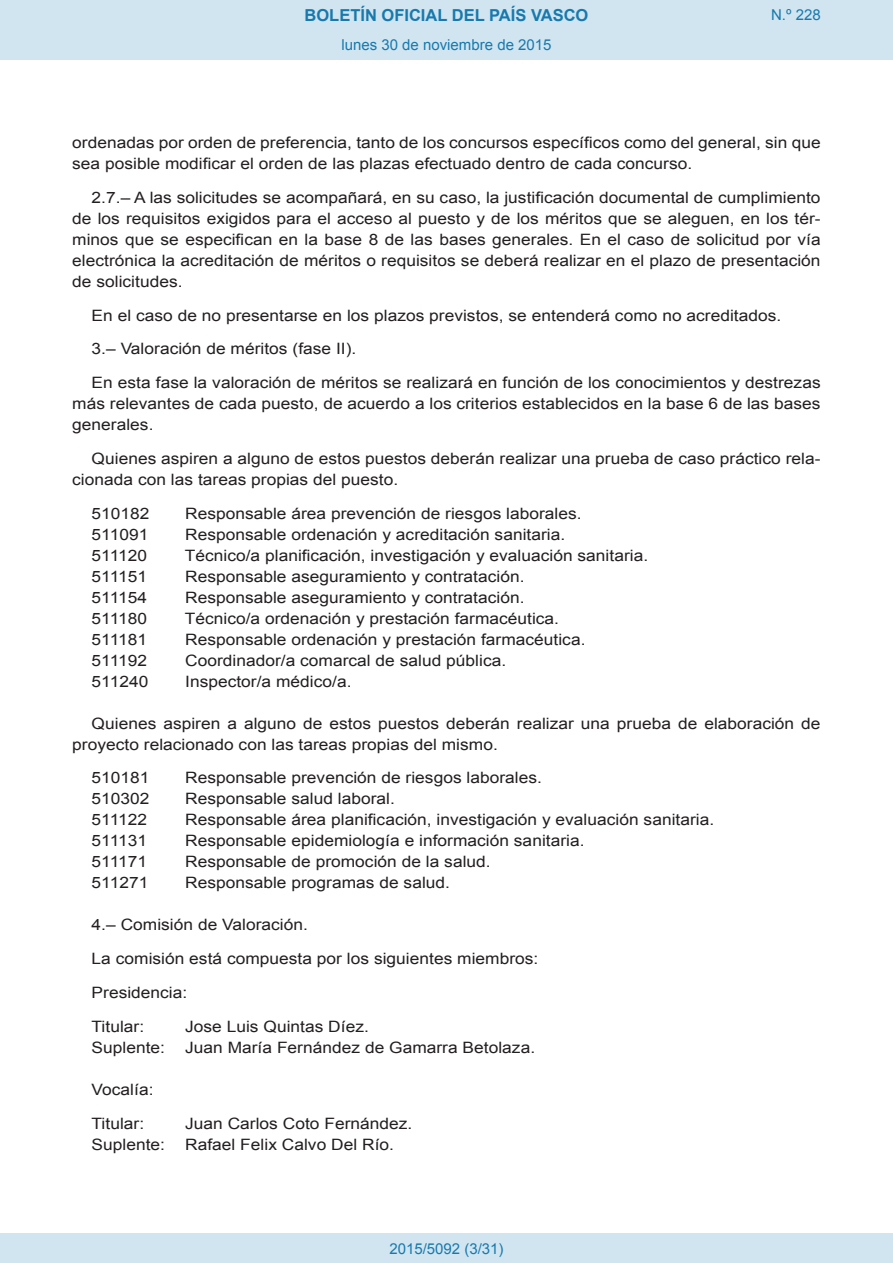
<style>
.page{position:relative;width:893px;height:1263px;background:#fff}
.page>*{position:absolute;margin:0;border:0;box-sizing:border-box;transform-origin:0 0}
.t1{font:700 16.5px "Arial";color:#1879ad}
.BOPVDetalle{font:15.6px/21px "Arial";color:#231f20;scale:1.11 1}
.BOPVLista{font:15.6px "Arial";color:#231f20;scale:1.11 1}
.Paginacion_Centro{font:15px "Arial";color:#1879ad}
</style>
<div class="page">
<div style="left:0;top:0;width:893px;height:60px;background:#d0e5f0"></div>
<div style="left:0;top:1233px;width:893px;height:30px;background:#d0e5f0"></div>
<p class="t1" style="left:305px;top:4px;width:285px">BOLETÍN OFICIAL DEL PAÍS VASCO</p>
<p class="Paginacion_Centro" style="left:341px;top:35px;width:212px">lunes 30 de noviembre de 2015</p>
<p class="Paginacion_Centro" style="left:771px;top:5px;width:51px">N.º 228</p>
<p class="BOPVDetalle" style="left:72px;top:132px;width:676px">ordenadas por orden de preferencia, tanto de los concursos específicos como del general, sin que sea posible modificar el orden de las plazas efectuado dentro de cada concurso.</p>
<p class="BOPVDetalle" style="left:72px;top:187px;width:676px;text-align:justify;text-indent:19px">2.7.– A las solicitudes se acompañará, en su caso, la justificación documental de cumplimiento de los requisitos exigidos para el acceso al puesto y de los méritos que se aleguen, en los tér&shy;minos que se especifican en la base 8 de las bases generales. En el caso de solicitud por vía electrónica la acreditación de méritos o requisitos se deberá realizar en el plazo de presentación de solicitudes.</p>
<p class="BOPVDetalle" style="left:92px;top:305px;width:623px">En el caso de no presentarse en los plazos previstos, se entenderá como no acreditados.</p>
<p class="BOPVDetalle" style="left:92px;top:339px;width:240px">3.– Valoración de méritos (fase II).</p>
<p class="BOPVDetalle" style="left:72px;top:372px;width:676px;text-align:justify;text-indent:19px">En esta fase la valoración de méritos se realizará en función de los conocimientos y destrezas más relevantes de cada puesto, de acuerdo a los criterios establecidos en la base 6 de las bases generales.</p>
<p class="BOPVDetalle" style="left:72px;top:448px;width:676px;text-indent:19px">Quienes aspiren a alguno de estos puestos deberán realizar una prueba de caso práctico rela&shy;cionada con las tareas propias del puesto.</p>
<p class="BOPVLista" style="left:92px;top:503px;width:54px">510182</p>
<p class="BOPVLista" style="left:185px;top:503px;width:359px">Responsable área prevención de riesgos laborales.</p>
<p class="BOPVLista" style="left:92px;top:524px;width:53px">511091</p>
<p class="BOPVLista" style="left:185px;top:524px;width:344px">Responsable ordenación y acreditación sanitaria.</p>
<p class="BOPVLista" style="left:92px;top:545px;width:51px">511120</p>
<p class="BOPVLista" style="left:185px;top:545px;width:419px">Técnico/a planificación, investigación y evaluación sanitaria.</p>
<p class="BOPVLista" style="left:92px;top:566px;width:51px">511151</p>
<p class="BOPVLista" style="left:185px;top:566px;width:307px">Responsable aseguramiento y contratación.</p>
<p class="BOPVLista" style="left:92px;top:587px;width:51px">511154</p>
<p class="BOPVLista" style="left:185px;top:587px;width:307px">Responsable aseguramiento y contratación.</p>
<p class="BOPVLista" style="left:92px;top:608px;width:51px">511180</p>
<p class="BOPVLista" style="left:185px;top:608px;width:339px">Técnico/a ordenación y prestación farmacéutica.</p>
<p class="BOPVLista" style="left:92px;top:629px;width:51px">511181</p>
<p class="BOPVLista" style="left:185px;top:629px;width:362px">Responsable ordenación y prestación farmacéutica.</p>
<p class="BOPVLista" style="left:92px;top:650px;width:51px">511192</p>
<p class="BOPVLista" style="left:185px;top:650px;width:291px">Coordinador/a comarcal de salud pública.</p>
<p class="BOPVLista" style="left:92px;top:671px;width:53px">511240</p>
<p class="BOPVLista" style="left:185px;top:671px;width:151px">Inspector/a médico/a.</p>
<p class="BOPVDetalle" style="left:72px;top:713px;width:676px;text-indent:19px">Quienes aspiren a alguno de estos puestos deberán realizar una prueba de elaboración de proyecto relacionado con las tareas propias del mismo.</p>
<p class="BOPVLista" style="left:92px;top:768px;width:54px">510181</p>
<p class="BOPVLista" style="left:185px;top:768px;width:323px">Responsable prevención de riesgos laborales.</p>
<p class="BOPVLista" style="left:92px;top:789px;width:54px">510302</p>
<p class="BOPVLista" style="left:185px;top:789px;width:191px">Responsable salud laboral.</p>
<p class="BOPVLista" style="left:92px;top:810px;width:51px">511122</p>
<p class="BOPVLista" style="left:185px;top:810px;width:478px">Responsable área planificación, investigación y evaluación sanitaria.</p>
<p class="BOPVLista" style="left:92px;top:831px;width:51px">511131</p>
<p class="BOPVLista" style="left:185px;top:831px;width:361px">Responsable epidemiología e información sanitaria.</p>
<p class="BOPVLista" style="left:92px;top:852px;width:51px">511171</p>
<p class="BOPVLista" style="left:185px;top:852px;width:277px">Responsable de promoción de la salud.</p>
<p class="BOPVLista" style="left:92px;top:873px;width:53px">511271</p>
<p class="BOPVLista" style="left:185px;top:873px;width:240px">Responsable programas de salud.</p>
<p class="BOPVDetalle" style="left:92px;top:915px;width:196px">4.– Comisión de Valoración.</p>
<p class="BOPVDetalle" style="left:92px;top:948px;width:404px">La comisión está compuesta por los siguientes miembros:</p>
<p class="BOPVDetalle" style="left:92px;top:982px;width:88px">Presidencia:</p>
<p class="BOPVLista" style="left:92px;top:1016px;width:49px">Titular:</p>
<p class="BOPVLista" style="left:185px;top:1016px;width:167px">Jose Luis Quintas Díez.</p>
<p class="BOPVLista" style="left:92px;top:1037px;width:68px">Suplente:</p>
<p class="BOPVLista" style="left:185px;top:1037px;width:317px">Juan María Fernández de Gamarra Betolaza.</p>
<p class="BOPVDetalle" style="left:92px;top:1079px;width:57px">Vocalía:</p>
<p class="BOPVLista" style="left:92px;top:1113px;width:49px">Titular:</p>
<p class="BOPVLista" style="left:185px;top:1113px;width:206px">Juan Carlos Coto Fernández.</p>
<p class="BOPVLista" style="left:92px;top:1134px;width:68px">Suplente:</p>
<p class="BOPVLista" style="left:185px;top:1134px;width:190px">Rafael Felix Calvo Del Río.</p>
<p class="Paginacion_Centro" style="left:389px;top:1238px;width:116px">2015/5092 (3/31)</p>
</div>
